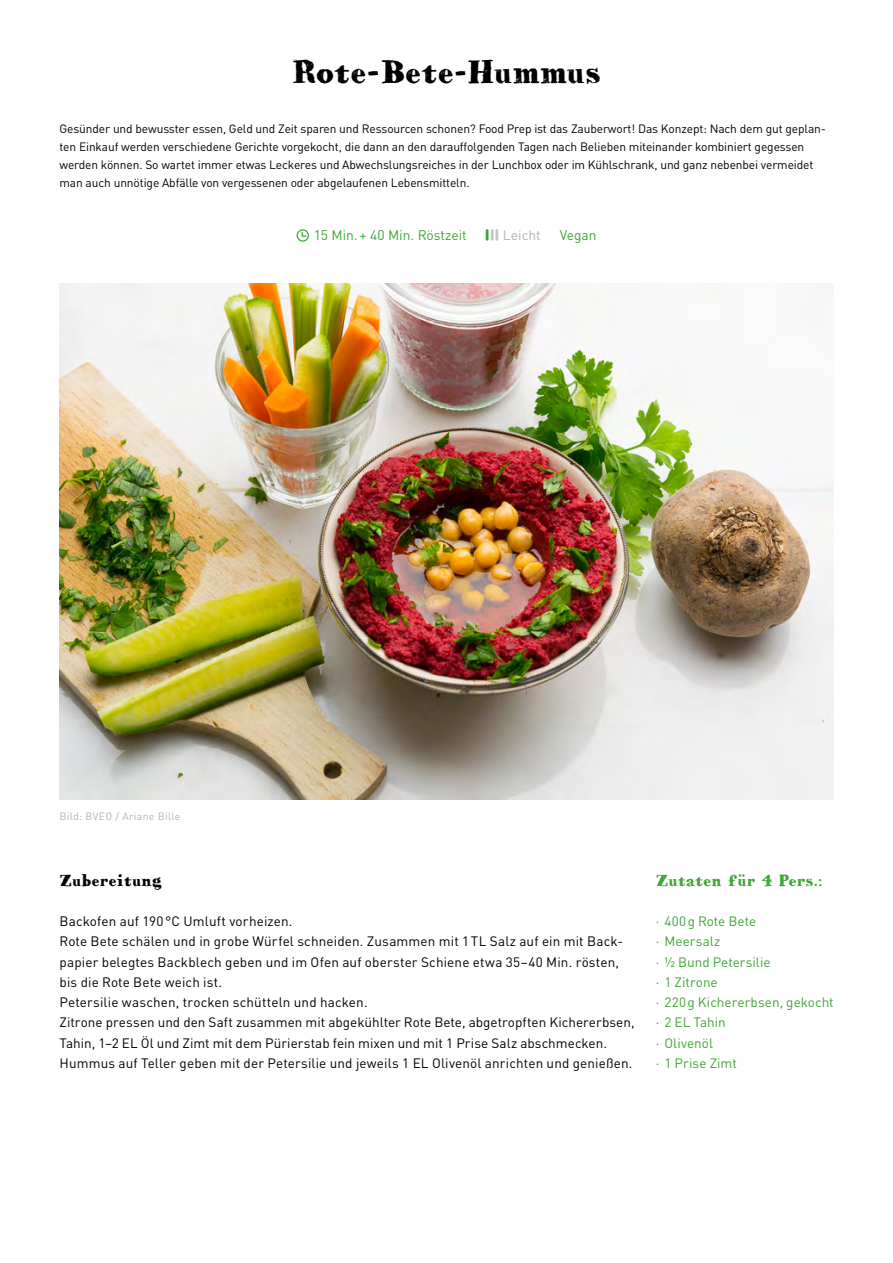
<style>
.page{position:relative;width:893px;height:1263px;background:#fff}
.page>*{position:absolute;margin:0;border:0;box-sizing:border-box;transform-origin:0 0}
.t1{font:500 27px "HVD Bodedo";letter-spacing:-.02em;color:#000}
.t2{font:13.8px "DIN Pro";color:#3fa535}
.t3{font:13.8px "DIN Pro";color:#b3b2b2}
.t4{font:13.5px/20.2px "DIN";letter-spacing:.01em;color:#000}
.t5{font:13.5px/20.2px "DIN";color:#3fa535}
.t6{font:500 13.5px "HVD Bodedo";letter-spacing:-.005em;color:#3fa535}
.t7{font:500 13.5px "HVD Bodedo";letter-spacing:.01em;color:#000}
.t8{font:12px/18px "DIN";letter-spacing:-.01em;color:#000}
.t9{font:10.5px "DIN Pro";letter-spacing:.03em;color:#b3b2b2}
.s1{color:#3fa535}
</style>
<div class="page">
<svg style="left:297px;top:229px;width:12px;height:13px"></svg>
<svg style="left:486px;top:229px;width:12px;height:12px"></svg>
<img style="left:60px;top:284px;width:773px;height:516px">
<h1 class="t1" style="left:292px;top:51px;width:311px">Rote-Bete-Hummus</h1>
<p class="t8" style="left:60px;top:120px;width:768px">Gesünder und bewusster essen, Geld und Zeit sparen und Ressourcen schonen? Food Prep ist das Zauberwort! Das Konzept: Nach dem gut geplan&shy;ten Einkauf werden verschiedene Gerichte vorgekocht, die dann an den darauffolgenden Tagen nach Belieben miteinander kombiniert gegessen werden können. So wartet immer etwas Leckeres und Abwechslungsreiches in der Lunchbox oder im Kühlschrank, und ganz nebenbei vermeidet man auch unnötige Abfälle von vergessenen oder abgelaufenen Lebensmitteln.</p>
<p class="t2" style="left:314px;top:224px;width:155px">15 Min.+ 40 Min. Röstzeit</p>
<p class="t3" style="left:503px;top:224px;width:95px">Leicht <span class="s1">Vegan</span></p>
<p class="t9" style="left:60px;top:808px;width:122px">Bild: BVEO / Ariane Bille</p>
<p class="t7" style="left:60px;top:870px;width:104px">Zubereitung</p>
<p class="t4" style="left:60px;top:911px;width:577px">Backofen auf 190°C Umluft vorheizen.<br>Rote Bete schälen und in grobe Würfel schneiden. Zusammen mit 1TL Salz auf ein mit Back&shy;papier belegtes Backblech geben und im Ofen auf oberster Schiene etwa 35–40 Min. rösten, bis die Rote Bete weich ist.<br>Petersilie waschen, trocken schütteln und hacken.<br>Zitrone pressen und den Saft zusammen mit abgekühlter Rote Bete, abgetropften Kichererbsen, Tahin, 1–2 EL Öl und Zimt mit dem Pürierstab fein mixen und mit 1 Prise Salz abschmecken.<br>Hummus auf Teller geben mit der Petersilie und jeweils 1 EL Olivenöl anrichten und genießen.</p>
<p class="t5" style="left:656px;top:911px;width:179px">· 400g Rote Bete<br>· Meersalz<br>· ½ Bund Petersilie<br>· 1 Zitrone<br>· 220g Kichererbsen, gekocht · 2 EL Tahin<br>· Olivenöl<br>· 1 Prise Zimt</p>
<p class="t6" style="left:656px;top:870px;width:167px">Zutaten für 4 Pers.:</p>
</div>
